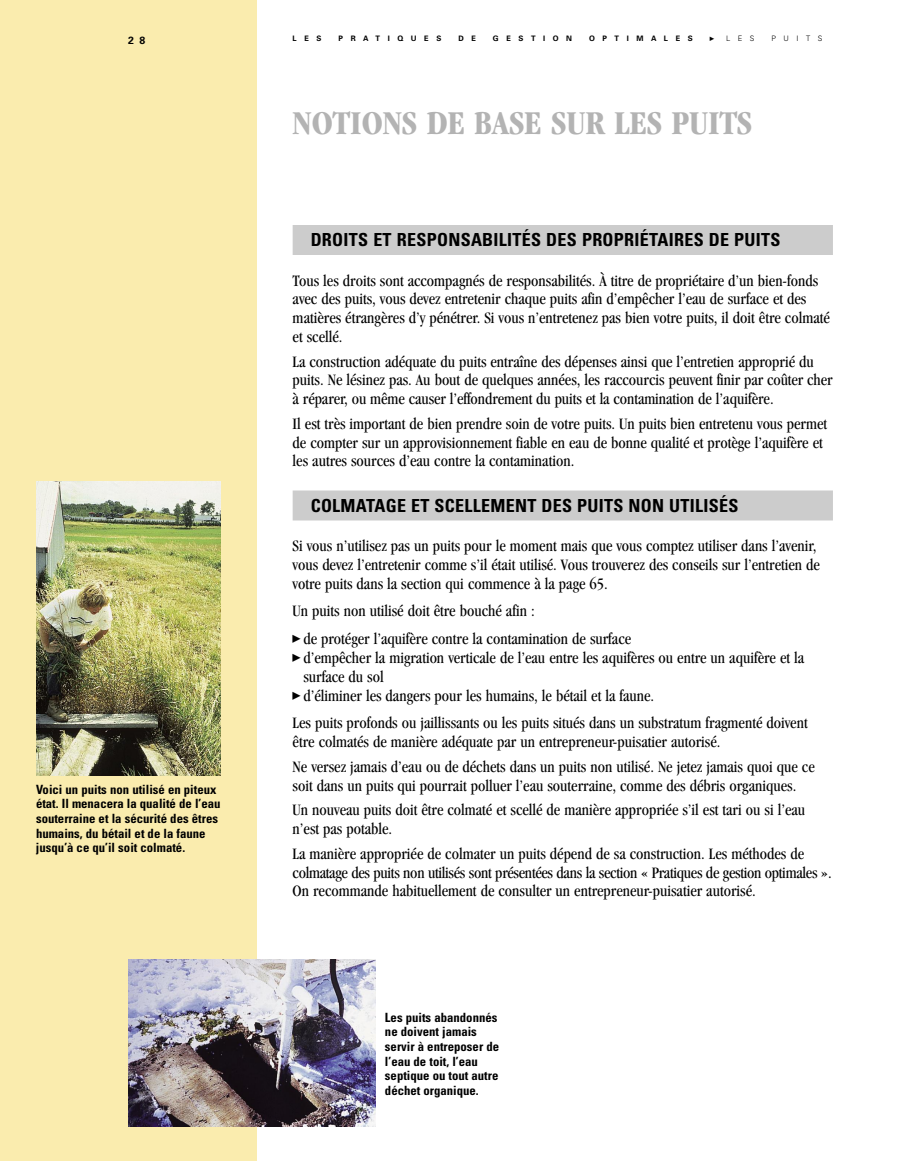
<style>
.page{position:relative;width:905px;height:1161px;background:#fff}
.page>*{position:absolute;margin:0;border:0;box-sizing:border-box;transform-origin:0 0}
.t1{font:700 condensed 34.5px "Garamond";color:#b3b3b3}
.t2{font:700 condensed 18px "Univers";letter-spacing:.02em;color:#000}
.t3{font:condensed 16.5px/18.8px "Garamond";color:#000}
.t4{font:700 condensed 12.75px/14.7px "Univers";color:#000}
.t5{font:700 10.5px "Univers";color:#000}
.t6{font:700 7.5px "Univers";letter-spacing:1.005em;color:#000}
.t7{font:300 7.5px "Univers";letter-spacing:1.005em;color:#000}
</style>
<div class="page">
<div style="left:0;top:0;width:256px;height:1161px;background:#faecae"></div>
<div style="left:292px;top:225px;width:540px;height:30px;background:#ccc"></div>
<div style="left:292px;top:490px;width:540px;height:30px;background:#ccc"></div>
<img style="left:36px;top:482px;width:184px;height:294px">
<img style="left:128px;top:960px;width:248px;height:166px">
<p class="t5" style="left:128px;top:36px;width:18px">2 8</p>
<p class="t6" style="left:292px;top:36px;width:30px">LES</p>
<p class="t6" style="left:338px;top:36px;width:104px">PRATIQUES</p>
<p class="t6" style="left:458px;top:36px;width:19px">D E</p>
<p class="t6" style="left:493px;top:36px;width:81px">GESTION</p>
<p class="t6" style="left:589px;top:36px;width:105px">OPTIMALES</p>
<p class="t7" style="left:726px;top:36px;width:30px">LES</p>
<p class="t7" style="left:771px;top:36px;width:53px">PUITS</p>
<p class="t4" style="left:36px;top:783px;width:186px">Voici un puits non utilisé en piteux état. Il menacera la qualité de l’eau souterraine et la sécurité des êtres humains, du bétail et de la faune jusqu’à ce qu’il soit colmaté.</p>
<h1 class="t1" style="left:292px;top:109px;width:461px">NOTIONS DE BASE SUR LES PUITS</h1>
<p class="t2" style="left:310px;top:233px;width:471px">DROITS ET RESPONSABILITÉS DES PROPRIÉTAIRES DE PUITS</p>
<p class="t3" style="left:292px;top:272px;width:538px">Tous les droits sont accompagnés de responsabilités. À titre de propriétaire d’un bien-fonds avec des puits, vous devez entretenir chaque puits afin d’empêcher l’eau de surface et des matières étrangères d’y pénétrer. Si vous n’entretenez pas bien votre puits, il doit être colmaté et scellé.</p>
<p class="t3" style="left:293px;top:353px;width:541px">La construction adéquate du puits entraîne des dépenses ainsi que l’entretien approprié du puits. Ne lésinez pas. Au bout de quelques années, les raccourcis peuvent finir par coûter cher à réparer, ou même causer l’effondrement du puits et la contamination de l’aquifère.</p>
<p class="t3" style="left:293px;top:416px;width:536px">Il est très important de bien prendre soin de votre puits. Un puits bien entretenu vous permet de compter sur un approvisionnement fiable en eau de bonne qualité et protège l’aquifère et les autres sources d’eau contre la contamination.</p>
<p class="t2" style="left:310px;top:499px;width:429px">COLMATAGE ET SCELLEMENT DES PUITS NON UTILISÉS</p>
<p class="t3" style="left:292px;top:538px;width:529px">Si vous n’utilisez pas un puits pour le moment mais que vous comptez utiliser dans l’avenir, vous devez l’entretenir comme s’il était utilisé. Vous trouverez des conseils sur l’entretien de votre puits dans la section qui commence à la page 65.</p>
<p class="t3" style="left:303px;top:599px;width:329px;line-height:27.8px;text-indent:-11px">Un puits non utilisé doit être bouché afin :<br>de protéger l’aquifère contre la contamination de surface</p>
<p class="t3" style="left:303px;top:650px;width:502px">d’empêcher la migration verticale de l’eau entre les aquifères ou entre un aquifère et la surface du sol<br>d’éliminer les dangers pour les humains, le bétail et la faune.</p>
<p class="t3" style="left:293px;top:715px;width:516px">Les puits profonds ou jaillissants ou les puits situés dans un substratum fragmenté doivent être colmatés de manière adéquate par un entrepreneur-puisatier autorisé.</p>
<p class="t3" style="left:293px;top:758px;width:523px">Ne versez jamais d’eau ou de déchets dans un puits non utilisé. Ne jetez jamais quoi que ce soit dans un puits qui pourrait polluer l’eau souterraine, comme des débris organiques.</p>
<p class="t3" style="left:292px;top:802px;width:514px">Un nouveau puits doit être colmaté et scellé de manière appropriée s’il est tari ou si l’eau n’est pas potable.</p>
<p class="t3" style="left:292px;top:845px;width:540px">La manière appropriée de colmater un puits dépend de sa construction. Les méthodes de colmatage des puits non utilisés sont présentées dans la section « Pratiques de gestion optimales ».<br>On recommande habituellement de consulter un entrepreneur-puisatier autorisé.</p>
<p class="t4" style="left:385px;top:1011px;width:116px">Les puits abandonnés ne doivent jamais servir à entreposer de l’eau de toit, l’eau septique ou tout autre déchet organique.</p>
</div>
